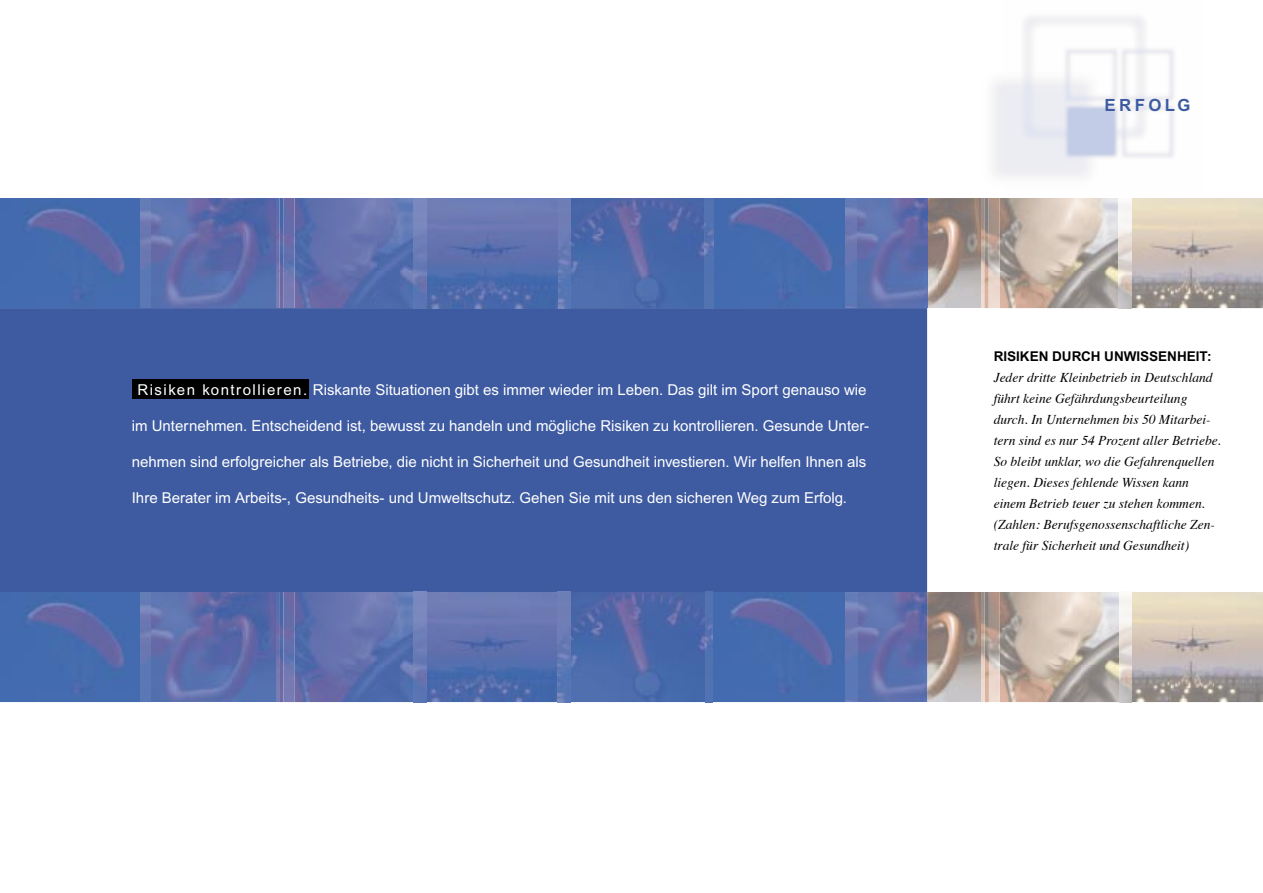
<style>
.page{position:relative;width:1263px;height:893px;background:#fff}
.page>*{position:absolute;margin:0;border:0;box-sizing:border-box;transform-origin:0 0}
.t1{font:700 16.8px "Arial";letter-spacing:.2em;color:#3e5ba1}
.t2{font:15px "Arial";color:#fff}
.t3{font:italic 13.5px/21px "Times";color:#000}
.t4{font:700 13.5px "Arial";color:#000}
</style>
<div class="page">
<div style="left:0;top:308px;width:927px;height:284px;background:#3e5ba1"></div>
<img style="left:994px;top:17px;width:180px;height:159px">
<img style="left:713px;top:198px;width:132px;height:110px">
<img style="left:984px;top:198px;width:135px;height:110px">
<img style="left:1132px;top:198px;width:131px;height:110px">
<img style="left:1119px;top:203px;width:13px;height:105px">
<img style="left:989px;top:198px;width:10px;height:110px">
<img style="left:927px;top:198px;width:11px;height:37px">
<img style="left:938px;top:198px;width:43px;height:110px">
<img style="left:927px;top:235px;width:11px;height:73px">
<img style="left:845px;top:198px;width:82px;height:110px">
<img style="left:0;top:198px;width:141px;height:110px">
<img style="left:571px;top:198px;width:142px;height:110px">
<img style="left:279px;top:198px;width:135px;height:110px">
<img style="left:414px;top:198px;width:157px;height:110px">
<img style="left:284px;top:198px;width:11px;height:110px">
<img style="left:141px;top:198px;width:138px;height:110px">
<div style="left:132px;top:379px;width:177px;height:19px;background:#000"></div>
<img style="left:713px;top:592px;width:133px;height:110px">
<img style="left:984px;top:592px;width:135px;height:110px">
<img style="left:1132px;top:592px;width:131px;height:110px">
<img style="left:1119px;top:596px;width:13px;height:106px">
<img style="left:989px;top:592px;width:11px;height:110px">
<img style="left:857px;top:592px;width:124px;height:110px">
<img style="left:846px;top:592px;width:11px;height:110px">
<img style="left:0;top:592px;width:140px;height:110px">
<img style="left:570px;top:592px;width:135px;height:110px">
<img style="left:705px;top:592px;width:8px;height:110px">
<img style="left:279px;top:592px;width:135px;height:110px">
<img style="left:426px;top:592px;width:132px;height:110px">
<img style="left:558px;top:592px;width:12px;height:110px">
<img style="left:414px;top:592px;width:12px;height:110px">
<img style="left:283px;top:592px;width:11px;height:110px">
<img style="left:151px;top:592px;width:125px;height:110px">
<img style="left:140px;top:592px;width:11px;height:110px">
<img style="left:276px;top:592px;width:3px;height:110px">
<p class="t2" style="left:137px;top:381px;width:731px">Risiken kontrollieren. Riskante Situationen gibt es immer wieder im Leben. Das gilt im Sport genauso wie</p>
<p class="t2" style="left:132px;top:417px;width:739px">im Unternehmen. Entscheidend ist, bewusst zu handeln und mögliche Risiken zu kontrollieren. Gesunde Unter-</p>
<p class="t2" style="left:132px;top:453px;width:736px">nehmen sind erfolgreicher als Betriebe, die nicht in Sicherheit und Gesundheit investieren. Wir helfen Ihnen als</p>
<p class="t2" style="left:132px;top:489px;width:717px">Ihre Berater im Arbeits-, Gesundheits- und Umweltschutz. Gehen Sie mit uns den sicheren Weg zum Erfolg.</p>
<p class="t1" style="left:1104px;top:95px;width:88px">ERFOLG</p>
<p class="t4" style="left:994px;top:348px;width:219px">RISIKEN DURCH UNWISSENHEIT:</p>
<p class="t3" style="left:994px;top:366px;width:229px">Jeder dritte Kleinbetrieb in Deutschland führt keine Gefährdungsbeurteilung durch. In Unternehmen bis 50 Mitarbei&shy;tern sind es nur 54 Prozent aller Betriebe.<br>So bleibt unklar, wo die Gefahrenquellen liegen. Dieses fehlende Wissen kann einem Betrieb teuer zu stehen kommen. (Zahlen: Berufsgenossenschaftliche Zen&shy;trale für Sicherheit und Gesundheit)</p>
</div>
